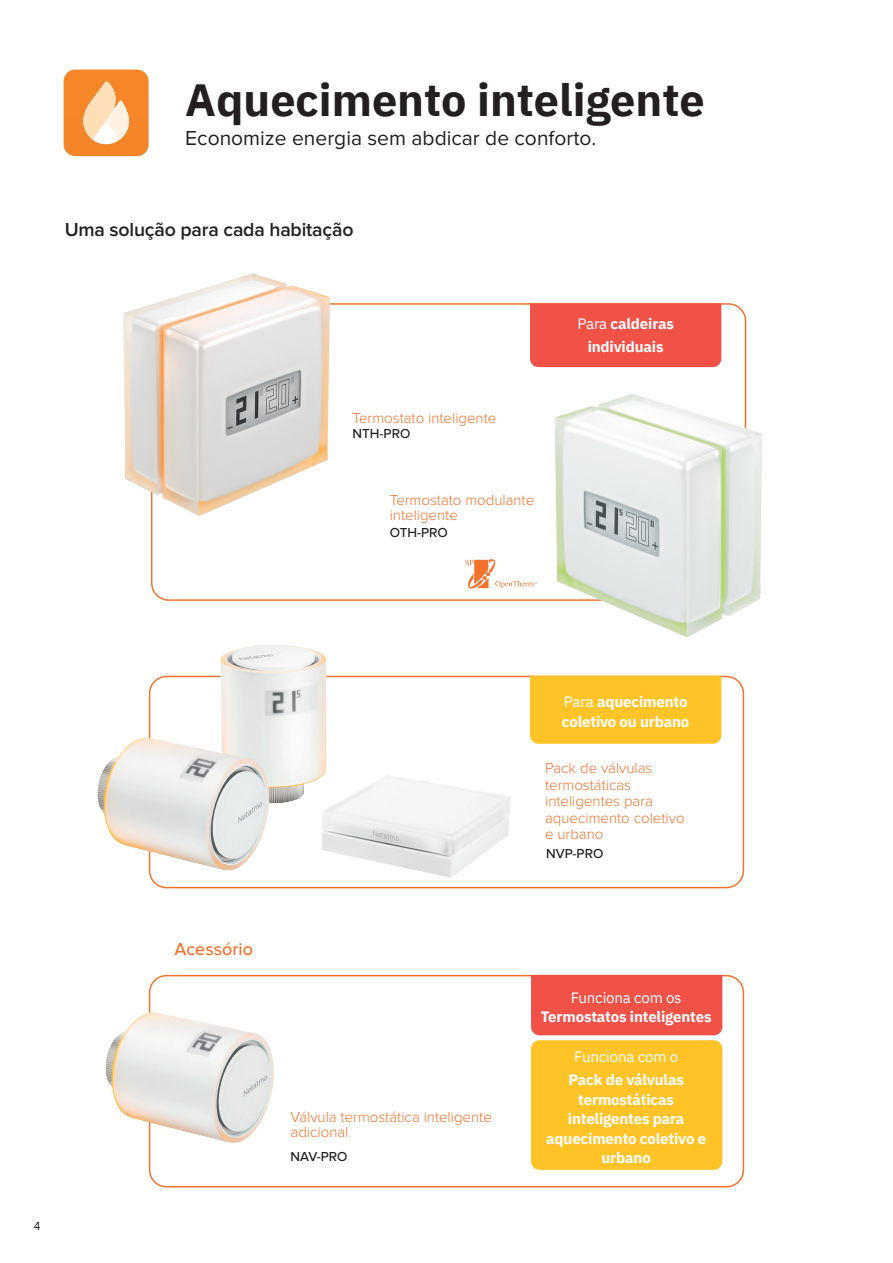
<style>
.page{position:relative;width:893px;height:1263px;background:#fff}
.page>*{position:absolute;margin:0;border:0;box-sizing:border-box;transform-origin:0 0}
.Titre{font:700 45px "IBM Plex Sans";color:#231f20}
.t1{font:21px "Proxima Nova";color:#231f20}
.t2{font:600 19.5px "Proxima Nova";letter-spacing:-.01em;color:#231f20}
.t3{font:500 18px "Proxima Nova";color:#f3732d}
.t4{font:700 15px/19.5px "IBM Plex Sans";letter-spacing:-.01em;color:#fff;text-align:center}
.t5{font:300 15px/16.5px "Proxima Nova";color:#f3732d}
.t6{font:15px "IBM Plex Sans";letter-spacing:-.01em;color:#fff}
.t7{font:500 13.5px "Proxima Nova";color:#231f20}
.t8{font:12px "Proxima Nova";color:#231f20}
.s1{font-weight:400}
</style>
<div class="page">
<div style="left:149px;top:975px;width:595px;height:212px;border:2px solid #f3732d;border-radius:17px"></div>
<svg style="left:64px;top:70px;width:85px;height:86px;background:#f7a259"></svg>
<img style="left:123px;top:273px;width:245px;height:276px">
<div style="left:530px;top:303px;width:191px;height:64px;background:#f05248"></div>
<img style="left:97px;top:644px;width:447px;height:235px">
<div style="left:530px;top:676px;width:191px;height:68px;background:#fec427"></div>
<img style="left:537px;top:369px;width:225px;height:291px">
<svg style="left:465px;top:559px;width:72px;height:30px"></svg>
<img style="left:105px;top:997px;width:206px;height:188px">
<div style="left:531px;top:1040px;width:191px;height:130px;background:#fec427;border-radius:9px"></div>
<div style="left:531px;top:975px;width:191px;height:60px;background:#f05248"></div>
<p class="Titre" style="left:185px;top:64px;width:521px">Aquecimento inteligente</p>
<p class="t1" style="left:185px;top:126px;width:412px">Economize energia sem abdicar de conforto.</p>
<p class="t2" style="left:65px;top:218px;width:290px">Uma solução para cada habitação</p>
<p class="t5" style="left:352px;top:410px;width:145px">Termostato inteligente</p>
<p class="t7" style="left:352px;top:426px;width:59px">NTH-PRO</p>
<p class="t5" style="left:390px;top:493px;width:146px;line-height:15px">Termostato modulante inteligente</p>
<p class="t7" style="left:390px;top:525px;width:60px">OTH-PRO</p>
<p class="t4" style="left:577px;top:312px;width:98px"><span class="s1">Para</span> caldeiras</p>
<p class="t4" style="left:588px;top:336px;width:77px">individuais</p>
<p class="t8" style="left:34px;top:1219px;width:8px">4</p>
<p class="t3" style="left:174px;top:939px;width:80px">Acessório</p>
<p class="t5" style="left:291px;top:1109px;width:203px">Válvula termostática inteligente</p>
<p class="t5" style="left:291px;top:1124px;width:59px">adicional</p>
<p class="t7" style="left:291px;top:1148px;width:58px">NAV-PRO</p>
<p class="t4" style="left:562px;top:691px;width:129px;text-align:left"><span class="s1">Para</span> aquecimento coletivo ou urbano</p>
<p class="t5" style="left:545px;top:760px;width:109px">Pack de válvulas termostáticas</p>
<p class="t5" style="left:545px;top:793px;width:141px">inteligentes para aquecimento coletivo e urbano</p>
<p class="t7" style="left:546px;top:845px;width:59px">NVP-PRO</p>
<p class="t4" style="left:541px;top:986px;width:172px"><span class="s1">Funciona com os<br></span>Termostatos inteligentes</p>
<p class="t6" style="left:574px;top:1045px;width:105px">Funciona com o</p>
<p class="t4" style="left:568px;top:1069px;width:117px">Pack de válvulas termostáticas</p>
<p class="t4" style="left:546px;top:1108px;width:161px">inteligentes para aquecimento coletivo e urbano</p>
</div>
